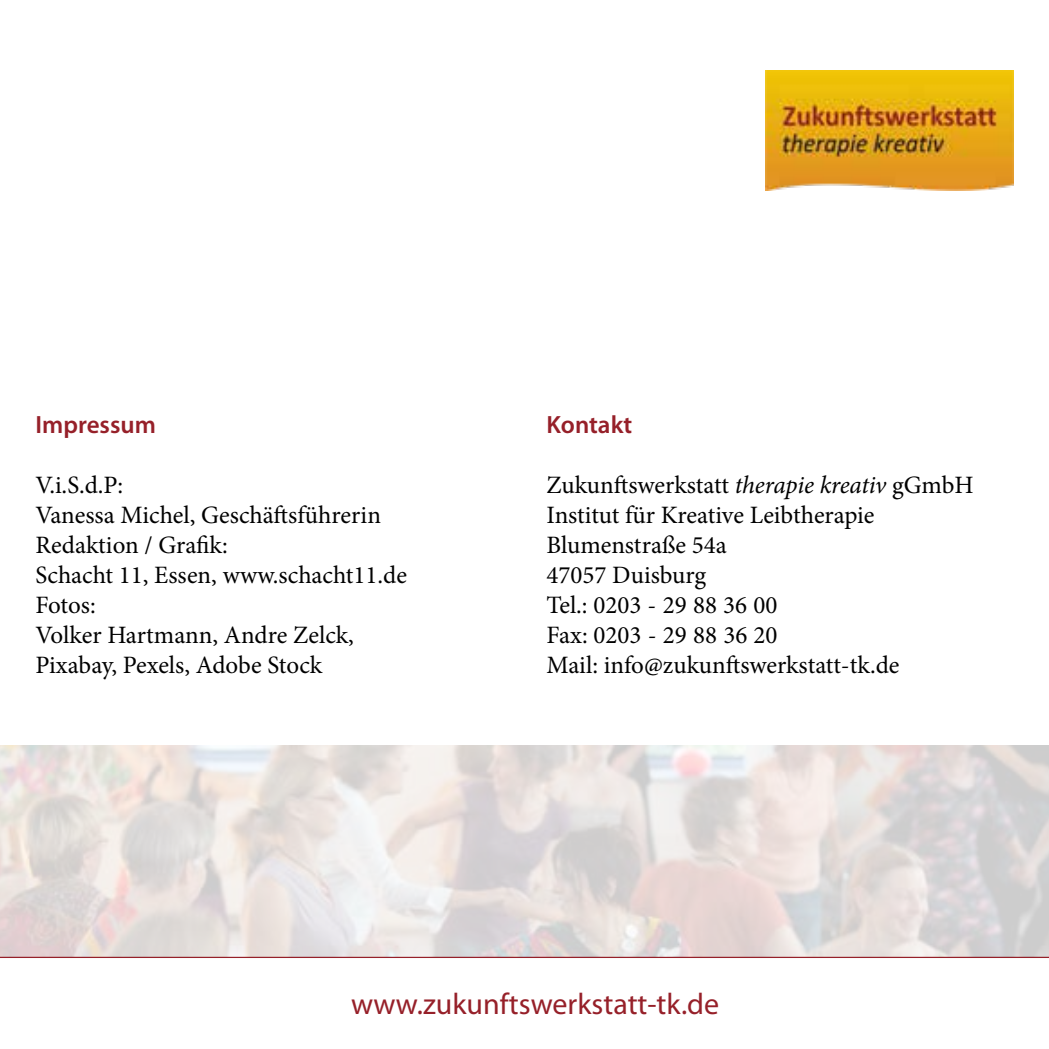
<style>
.page{position:relative;width:1049px;height:1049px;background:#fff}
.page>*{position:absolute;margin:0;border:0;box-sizing:border-box;transform-origin:0 0}
.t1{font:30px "Myriad Pro";color:#962029}
.t2{font:25px/30px "Minion Pro";color:#000}
.t3{font:600 25px "Myriad Pro";color:#962029}
.s1{font-style:italic}
</style>
<div class="page">
<hr style="left:0;top:957px;width:1049px;height:1px;background:#962029">
<img style="left:765px;top:71px;width:248px;height:119px">
<p class="t3" style="left:35px;top:409px;width:122px">Impressum</p>
<p class="t3" style="left:546px;top:409px;width:87px">Kontakt</p>
<p class="t2" style="left:546px;top:470px;width:428px">Zukunftswerkstatt <span class="s1">therapie kreativ</span> gGmbH<br>Institut für Kreative Leibtherapie<br>Blumenstraße 54a<br>47057 Duisburg<br>Tel.: 0203 - 29 88 36 00<br>Fax: 0203 - 29 88 36 20<br>Mail: info@zukunftswerkstatt-tk.de</p>
<p class="t2" style="left:35px;top:470px;width:373px">V.i.S.d.P:<br>Vanessa Michel, Geschäftsführerin<br>Redaktion / Grafik:<br>Schacht 11, Essen, www.schacht11.de<br>Fotos:<br>Volker Hartmann, Andre Zelck,<br>Pixabay, Pexels, Adobe Stock</p>
<p class="t1" style="left:351px;top:985px;width:370px">www.zukunftswerkstatt-tk.de</p>
</div>
